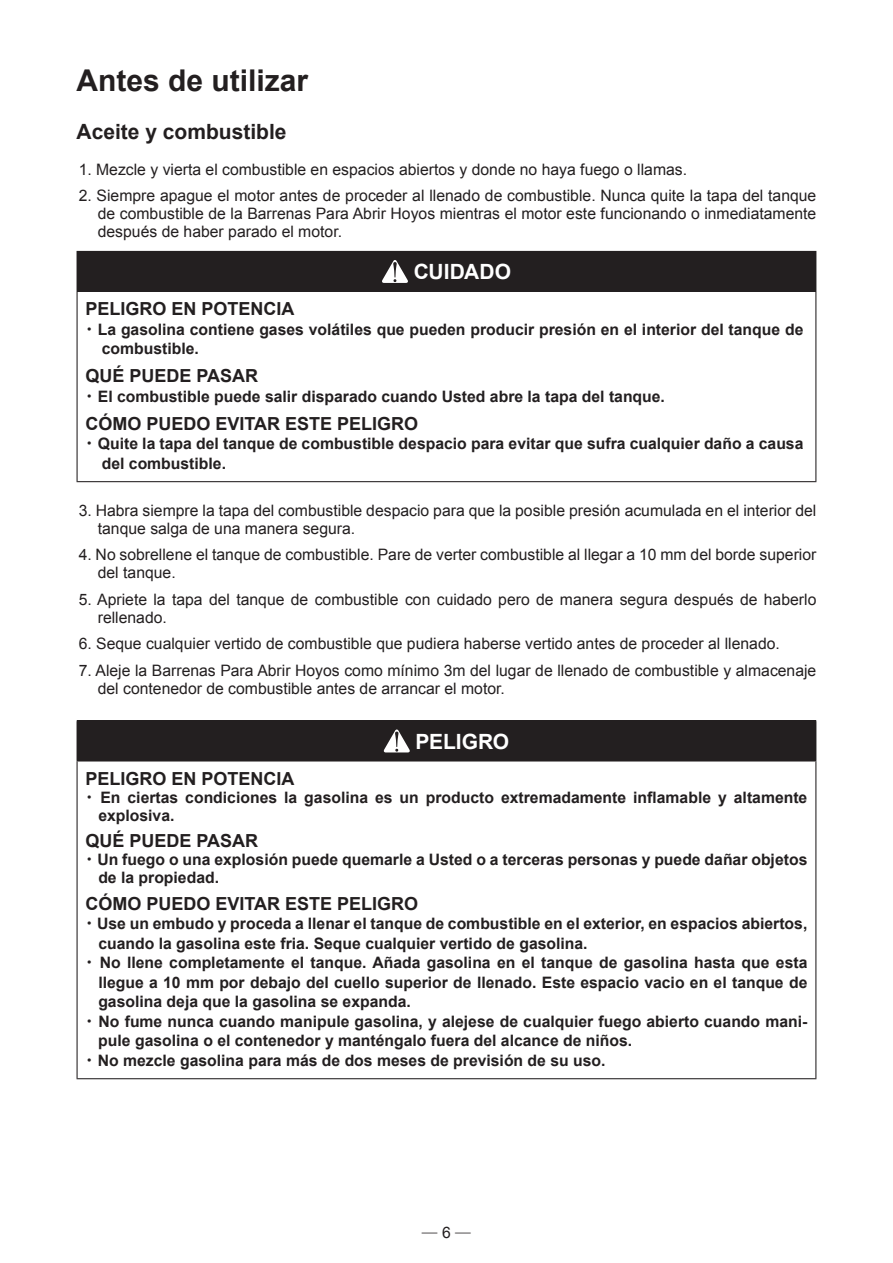
<style>
.page{position:relative;width:893px;height:1263px;background:#fff}
.page>*{position:absolute;margin:0;border:0;box-sizing:border-box;transform-origin:0 0}
.t1{font:700 30px "Arial";color:#231f20}
.t2{font:700 21px "Arial";color:#231f20}
.t3{font:700 21px "Arial";color:#fff}
.t4{font:700 18px "Arial";color:#231f20}
.t5{font:700 15.75px/18px "Arial";color:#231f20}
.t6{font:15.75px/18px "Arial";color:#231f20}
.t7{font:15.75px "MS Mincho";color:#231f20}
.s1{font-family:"Koz Min Pr 6 N";font-weight:400}
.s2{font-family:"Arial"}
</style>
<div class="page">
<div style="left:77px;top:721px;width:739px;height:40px;background:#231f20"></div>
<hr style="left:77px;top:720px;width:739px;height:1px;background:#231f20">
<hr style="left:77px;top:761px;width:1px;height:317px;background:#231f20">
<hr style="left:815px;top:761px;width:1px;height:317px;background:#231f20">
<hr style="left:77px;top:1078px;width:739px;height:1px;background:#231f20">
<svg style="left:383px;top:729px;width:27px;height:23px"></svg>
<div style="left:77px;top:251px;width:739px;height:40px;background:#231f20"></div>
<hr style="left:77px;top:291px;width:739px;height:1px;background:#231f20">
<hr style="left:77px;top:292px;width:1px;height:189px;background:#231f20">
<hr style="left:815px;top:292px;width:1px;height:189px;background:#231f20">
<hr style="left:77px;top:481px;width:739px;height:1px;background:#231f20">
<svg style="left:382px;top:260px;width:26px;height:23px"></svg>
<h1 class="t1" style="left:77px;top:60px;width:233px">Antes de utilizar</h1>
<h2 class="t2" style="left:77px;top:117px;width:212px">Aceite y combustible</h2>
<p class="t6" style="left:79px;top:160px;width:610px">1. Mezcle y vierta el combustible en espacios abiertos y donde no haya fuego o llamas.</p>
<p class="t6" style="left:98px;top:187px;width:720px;text-align:justify;text-indent:-19px">2. Siempre apague el motor antes de proceder al llenado de combustible. Nunca quite la tapa del tanque de combustible de la Barrenas Para Abrir Hoyos mientras el motor este funcionando o inmediatamente después de haber parado el motor.</p>
<h2 class="t3" style="left:414px;top:258px;width:99px">CUIDADO</h2>
<p class="t4" style="left:86px;top:297px;width:211px">PELIGRO EN POTENCIA</p>
<p class="t5" style="left:102px;top:320px;width:703px;line-height:19.5px;text-indent:-20px"><span class="s1">・</span>La gasolina contiene gases volátiles que pueden producir presión en el interior del tanque de combustible.</p>
<p class="t4" style="left:86px;top:364px;width:174px">QUÉ PUEDE PASAR</p>
<p class="t5" style="left:82px;top:388px;width:585px"><span class="s1">・</span>El combustible puede salir disparado cuando Usted abre la tapa del tanque.</p>
<p class="t4" style="left:86px;top:412px;width:334px">CÓMO PUEDO EVITAR ESTE PELIGRO</p>
<p class="t5" style="left:102px;top:435px;width:703px;line-height:19.5px;text-indent:-20px"><span class="s1">・</span>Quite la tapa del tanque de combustible despacio para evitar que sufra cualquier daño a causa del combustible.</p>
<p class="t6" style="left:98px;top:501px;width:720px;text-indent:-19px">3. Habra siempre la tapa del combustible despacio para que la posible presión acumulada en el interior del tanque salga de una manera segura.</p>
<p class="t6" style="left:98px;top:546px;width:720px;text-indent:-19px">4. No sobrellene el tanque de combustible. Pare de verter combustible al llegar a 10 mm del borde superior del tanque.</p>
<p class="t6" style="left:98px;top:590px;width:720px;text-indent:-19px">5. Apriete la tapa del tanque de combustible con cuidado pero de manera segura después de haberlo rellenado.</p>
<p class="t6" style="left:79px;top:635px;width:703px">6. Seque cualquier vertido de combustible que pudiera haberse vertido antes de proceder al llenado.</p>
<p class="t6" style="left:98px;top:661px;width:720px;text-indent:-19px">7. Aleje la Barrenas Para Abrir Hoyos como mínimo m3 del lugar de llenado de combustible y almacenaje del contenedor de combustible antes de arrancar el motor.</p>
<h2 class="t3" style="left:416px;top:727px;width:95px">PELIGRO</h2>
<p class="t4" style="left:86px;top:767px;width:211px">PELIGRO EN POTENCIA</p>
<p class="t5" style="left:98px;top:789px;width:711px;text-indent:-17px"><span class="s1">・</span> En ciertas condiciones la gasolina es un producto extremadamente inflamable y altamente explosiva.</p>
<p class="t4" style="left:86px;top:829px;width:174px">QUÉ PUEDE PASAR</p>
<p class="t5" style="left:98px;top:851px;width:711px;text-indent:-17px"><span class="s1">・</span>Un fuego o una explosión puede quemarle a Usted o a terceras personas y puede dañar objetos de la propiedad.</p>
<p class="t4" style="left:86px;top:892px;width:334px">CÓMO PUEDO EVITAR ESTE PELIGRO</p>
<p class="t5" style="left:82px;top:915px;width:727px"><span class="s1">・</span>Use un embudo y proceda a llenar el tanque de combustible en el exterior, en espacios abiertos,</p>
<p class="t5" style="left:98px;top:935px;width:491px">cuando la gasolina este fria. Seque cualquier vertido de gasolina.</p>
<p class="t5" style="left:82px;top:954px;width:727px"><span class="s1">・</span>No llene completamente el tanque. Añada gasolina en el tanque de gasolina hasta que esta</p>
<p class="t5" style="left:98px;top:974px;width:711px">llegue a 10 mm por debajo del cuello superior de llenado. Este espacio vacio en el tanque de</p>
<p class="t5" style="left:98px;top:993px;width:314px">gasolina deja que la gasolina se expanda.</p>
<p class="t5" style="left:98px;top:1032px;width:535px">pule gasolina o el contenedor y manténgalo fuera del alcance de niños.</p>
<p class="t5" style="left:82px;top:1013px;width:727px"><span class="s1">・</span>No fume nunca cuando manipule gasolina y, alejese de cualquier fuego abierto cuando mani-</p>
<p class="t5" style="left:82px;top:1052px;width:525px"><span class="s1">・</span>No mezcle gasolina para más de dos meses de previsión de su uso.</p>
<p class="t7" style="left:422px;top:1219px;width:51px">_ _<span class="s2">6</span></p>
</div>
